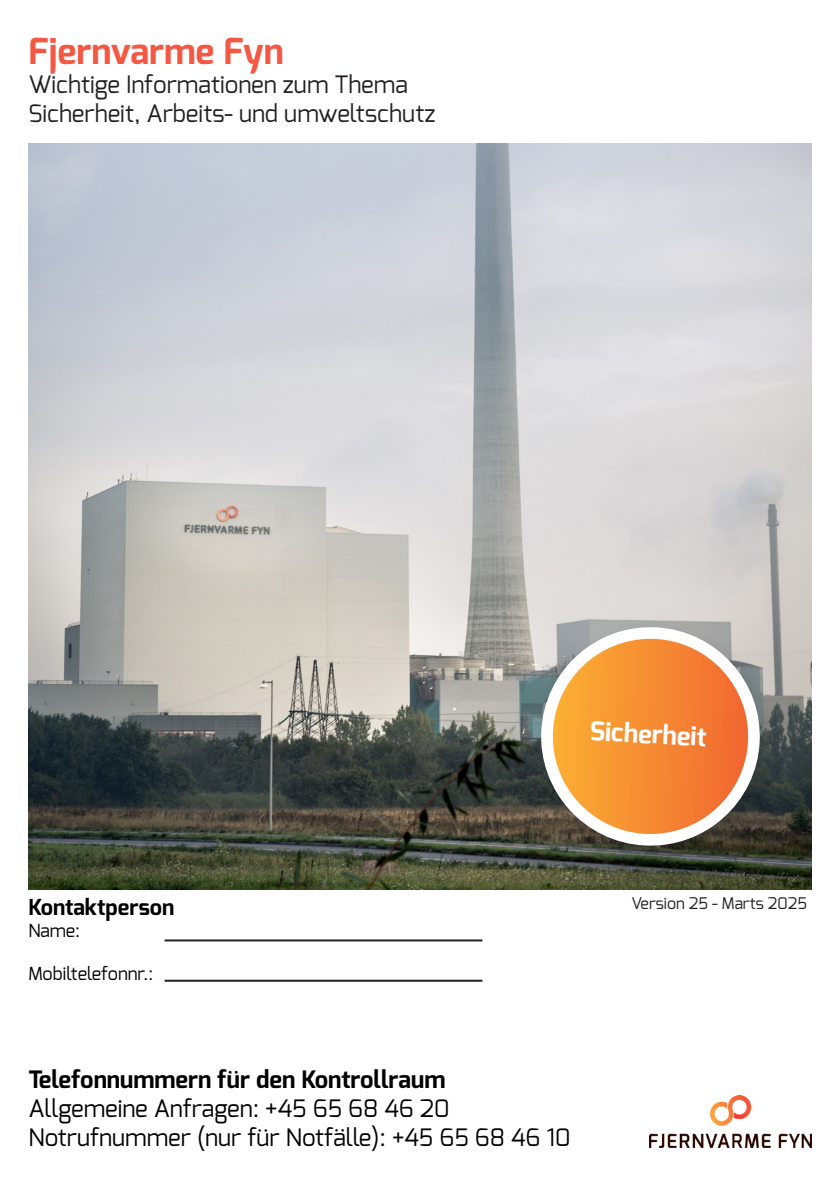
<style>
.page{position:relative;width:840px;height:1191px;background:#fff}
.page>*{position:absolute;margin:0;border:0;box-sizing:border-box;transform-origin:0 0}
.t1{font:700 36px "Exo";color:#f45842}
.t2{font:700 26px "Exo";color:#fff}
.t3{font:24px/28.8px "Exo";color:#231f20}
.t4{font:700 24px/28.8px "Exo";color:#000}
.t5{font:24px "Exo";color:#000}
.t6{font:700 22px "Exo";color:#000}
.t7{font:18px "Exo";color:#000}
.t8{font:16px "Exo";color:#231f20}
.s1{font-weight:400}
</style>
<div class="page">
<img style="left:28px;top:143px;width:783px;height:747px">
<div style="left:527px;top:619px;width:257px;height:257px;background:#231f20;opacity:.2"></div>
<svg style="left:538px;top:624px;width:224px;height:224px"></svg>
<svg style="left:550px;top:639px;width:200px;height:197px;background:#e89753"></svg>
<img style="left:649px;top:1095px;width:162px;height:52px">
<hr style="left:164px;top:939px;width:318px;height:2px;background:#231f20">
<hr style="left:164px;top:979px;width:318px;height:2px;background:#231f20">
<p class="t1" style="left:28px;top:28px;width:257px">Fjernvarme Fyn</p>
<p class="t3" style="left:28px;top:70px;width:408px">Wichtige Informationen zum Thema<br>Sicherheit, Arbeits- und umweltschutz</p>
<p class="t2" style="left:590px;top:714px;width:118px;rotate:3deg">Sicherheit</p>
<p class="t6" style="left:28px;top:893px;width:147px">Kontaktperson</p>
<p class="t7" style="left:28px;top:919px;width:53px">Name:</p>
<p class="t7" style="left:28px;top:962px;width:126px">Mobiltelefonnr.:</p>
<p class="t4" style="left:28px;top:1065px;width:422px">Telefonnummern für den Kontrollraum<br><span class="s1">Allgemeine Anfragen: +45 65 68 46 20</span></p>
<p class="t5" style="left:28px;top:1121px;width:543px">Notrufnummer (nur für Notfälle): +45 65 68 46 10</p>
<p class="t8" style="left:631px;top:893px;width:177px">Version 25 - Marts 2025</p>
</div>
